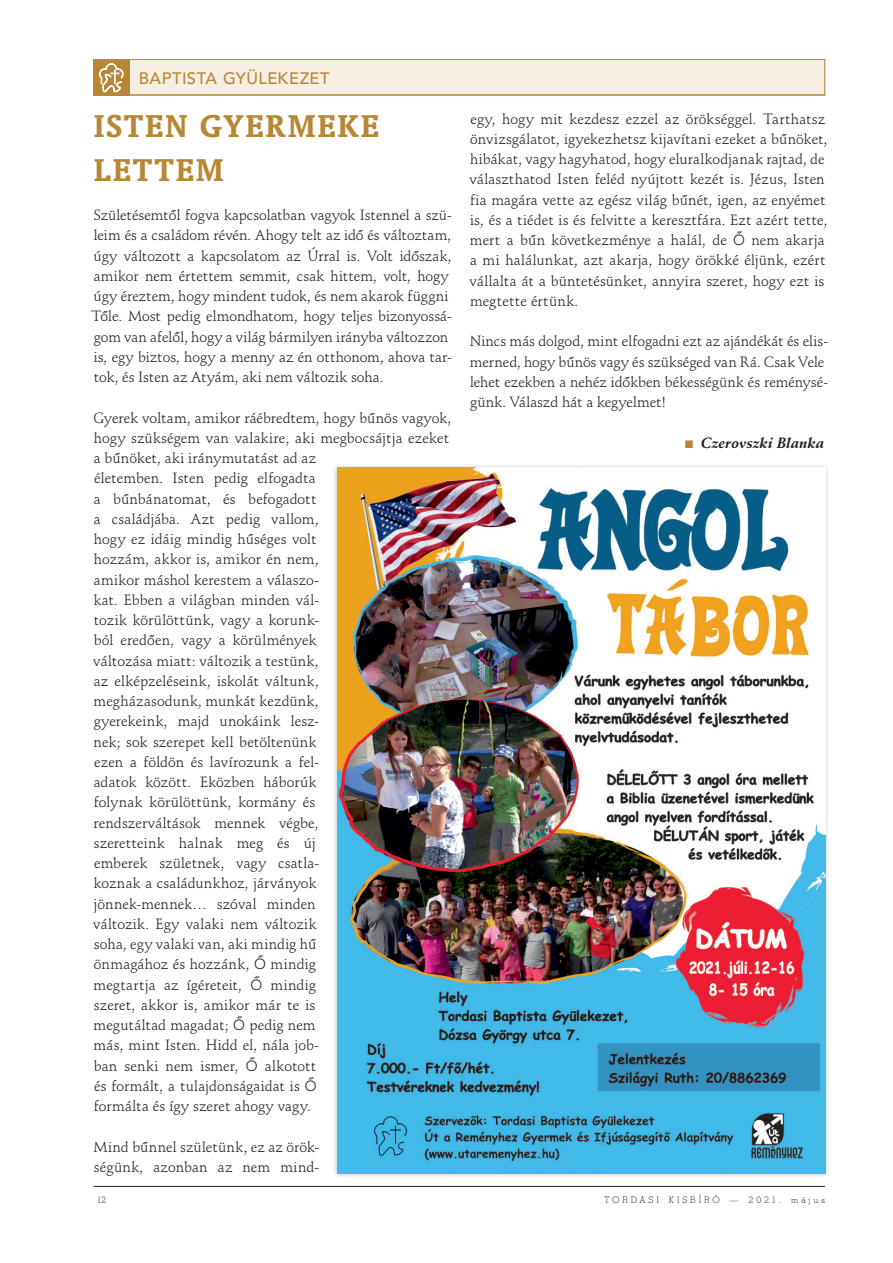
<style>
.page{position:relative;width:893px;height:1263px;background:#fff}
.page>*{position:absolute;margin:0;border:0;box-sizing:border-box;transform-origin:0 0}
.t1{font:700 36px/43.2px "Oranda PFL";letter-spacing:.06em;color:#b78735}
.t2{font:16.5px "Avenir Md PFL";letter-spacing:.065em;color:#b78735}
.t3{font:14.55px/20.2px "Schneidler PFL";letter-spacing:.005em;color:#231f20}
.t4{font:italic 700 14.55px "Schneidler PFL";letter-spacing:.005em;color:#231f20}
.t5{font:9px "Stymie Lt PFL";letter-spacing:.315em;color:#231f20}
</style>
<div class="page">
<hr style="left:94px;top:1186px;width:731px;height:1px;background:#231f20">
<div style="left:333px;top:463px;width:497px;height:715px;background:#231f20;opacity:.26"></div>
<img style="left:337px;top:468px;width:488px;height:706px">
<svg style="left:93px;top:59px;width:732px;height:37px;background:#eee2cf"></svg>
<p class="t2" style="left:139px;top:69px;width:192px">BAPTISTA GYÜLEKEZET</p>
<h1 class="t1" style="left:94px;top:104px;width:286px">ISTEN GYERMEKE<br>LETTEM</h1>
<p class="t3" style="left:91px;top:205px;width:362px">Születésemtől fogva kapcsolatban vagyok Istennel a szü&shy;leim és a családom révén. Ahogy telt az idő és változtam, úgy változott a kapcsolatom az Úrral is. Volt időszak, amikor nem értettem semmit, csak hittem, volt, hogy úgy éreztem, hogy mindent tudok, és nem akarok függni Tőle. Most pedig elmondhatom, hogy teljes bizonyossá&shy;gom van afelől, hogy a világ bármilyen irányba változzon is, egy biztos, hogy a menny az én otthonom, ahova tar&shy;tok, és Isten az Atyám, aki nem változik soha.</p>
<p class="t3" style="left:93px;top:407px;width:360px">Gyerek voltam, amikor ráébredtem, hogy bűnös vagyok, hogy szükségem van valakire, aki megbocsájtja ezeket a bűnöket, aki iránymutatást ad az<br>életemben. Isten pedig elfogadta<br>a bűnbánatomat, és befogadott<br>a családjába. Azt pedig vallom,<br>hogy ez idáig mindig hűséges volt<br>hozzám, akkor is, amikor én nem,<br>amikor máshol kerestem a válaszo-<br>kat. Ebben a világban minden vál-<br>tozik körülöttünk, vagy a korunk-<br>ból eredően, vagy a körülmények<br>változása miatt: változik a testünk,<br>az elképzeléseink, iskolát váltunk,<br>megházasodunk, munkát kezdünk,<br>gyerekeink, majd unokáink lesz-<br>nek; sok szerepet kell betöltenünk<br>ezen a földön és lavírozunk a fel-<br>adatok között. Eközben háborúk<br>folynak körülöttünk, kormány és<br>rendszerváltások mennek végbe,<br>szeretteink halnak meg és új<br>emberek születnek, vagy csatla-<br>koznak a családunkhoz, járványok<br>jönnek-mennek… szóval minden<br>változik. Egy valaki nem változik<br>soha, egy valaki van, aki mindig hű<br>önmagához és hozzánk, Ő mindig<br>megtartja az ígéreteit, Ő mindig<br>szeret, akkor is, amikor már te is<br>megutáltad magadat; Ő pedig nem<br>más, mint Isten. Hidd el, nála job-<br>ban senki nem ismer, Ő alkotott<br>és formált, a tulajdonságaidat is Ő<br>formálta és így szeret ahogy vagy.</p>
<p class="t3" style="left:93px;top:1136px;width:227px">Mind bűnnel születünk, ez az örök&shy;ségünk, azonban az nem mind-</p>
<p class="t3" style="left:470px;top:108px;width:360px">egy, hogy mit kezdesz ezzel az örökséggel. Tarthatsz önvizsgálatot, igyekezhetsz kijavítani ezeket a bűnöket, hibákat, vagy hagyhatod, hogy eluralkodjanak rajtad, de választhatod Isten feléd nyújtott kezét is. Jézus, Isten fia magára vette az egész világ bűnét, igen, az enyémet is, és a tiédet is és felvitte a keresztfára. Ezt azért tette, mert a bűn következménye a halál, de Ő nem akarja a mi halálunkat, azt akarja, hogy örökké éljünk, ezért vállalta át a büntetésünket, annyira szeret, hogy ezt is megtette értünk.</p>
<p class="t3" style="left:470px;top:331px;width:360px">Nincs más dolgod, mint elfogadni ezt az ajándékát és elis&shy;merned, hogy bűnös vagy és szükséged van Rá. Csak Vele lehet ezekben a nehéz időkben békességünk és reménysé&shy;günk. Válaszd hát a kegyelmet!</p>
<p class="t4" style="left:701px;top:434px;width:125px">Czerovszki Blanka</p>
<p class="t5" style="left:97px;top:1195px;width:11px">12</p>
<p class="t5" style="left:604px;top:1195px;width:222px">TORDASI KISBÍRÓ — 2021. május</p>
</div>
